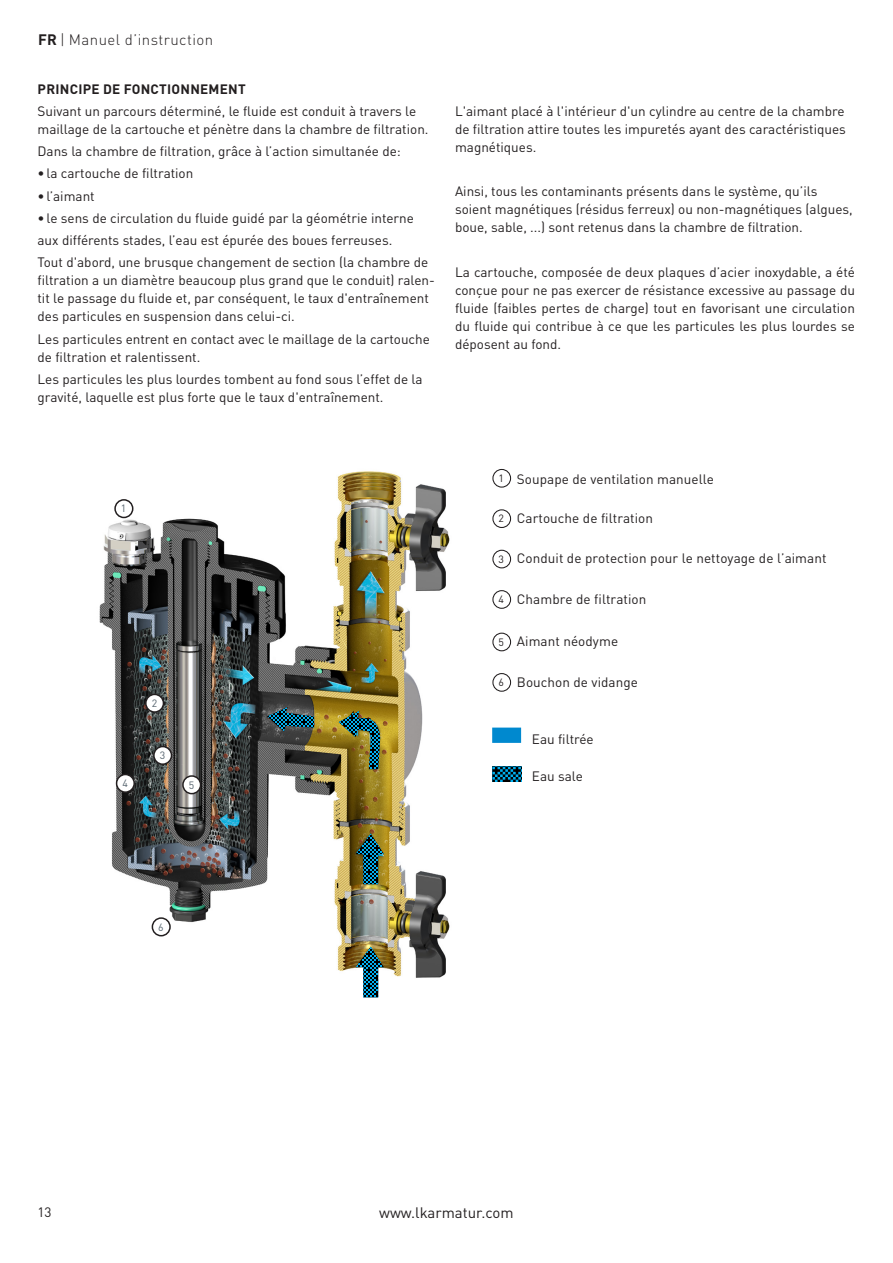
<style>
.page{position:relative;width:893px;height:1263px;background:#fff}
.page>*{position:absolute;margin:0;border:0;box-sizing:border-box;transform-origin:0 0}
.t1{font:300 15px "DIN Pro";letter-spacing:.03em;color:#231f20}
.t2{font:15px "DIN Pro";color:#231f20}
.t3{font:13.5px/18px "DIN Pro";color:#231f20}
.t4{font:700 13.5px "DIN Pro";letter-spacing:.02em;color:#231f20}
.t5{font:10.5px "DIN Pro";color:#54626c}
.t6{font:10.5px "DIN Pro";color:#231f20}
.s1{font-weight:700}
</style>
<div class="page">
<img style="left:99px;top:471px;width:351px;height:507px">
<svg style="left:356px;top:833px;width:28px;height:51px"></svg>
<svg style="left:267px;top:707px;width:47px;height:24px"></svg>
<svg style="left:356px;top:946px;width:28px;height:51px"></svg>
<svg style="left:339px;top:711px;width:41px;height:58px;background:#626f41"></svg>
<div style="left:492px;top:727px;width:29px;height:16px;background:#0089cf"></div>
<div style="left:152px;top:918px;width:18px;height:18px;background:#fff;border-radius:50%"></div>
<div style="left:152px;top:917px;width:19px;height:19px;border:2px solid #231f20;border-radius:50%"></div>
<div style="left:492px;top:673px;width:19px;height:19px;border:1px solid #231f20;border-radius:50%"></div>
<div style="left:183px;top:776px;width:18px;height:18px;background:#fff;border-radius:50%"></div>
<div style="left:182px;top:775px;width:19px;height:19px;border:2px solid #231f20;border-radius:50%"></div>
<div style="left:492px;top:633px;width:19px;height:18px;border:1px solid #231f20;border-radius:50%"></div>
<div style="left:117px;top:774px;width:17px;height:18px;background:#fff;border-radius:50%"></div>
<div style="left:116px;top:774px;width:19px;height:19px;border:2px solid #231f20;border-radius:50%"></div>
<div style="left:492px;top:590px;width:19px;height:19px;border:1px solid #231f20;border-radius:50%"></div>
<div style="left:154px;top:746px;width:18px;height:18px;background:#fff;border-radius:50%"></div>
<div style="left:153px;top:746px;width:19px;height:19px;border:2px solid #231f20;border-radius:50%"></div>
<div style="left:492px;top:550px;width:19px;height:18px;border:1px solid #231f20;border-radius:50%"></div>
<div style="left:146px;top:694px;width:17px;height:18px;background:#fff;border-radius:50%"></div>
<div style="left:145px;top:694px;width:19px;height:19px;border:2px solid #231f20;border-radius:50%"></div>
<div style="left:492px;top:509px;width:19px;height:19px;border:1px solid #231f20;border-radius:50%"></div>
<div style="left:115px;top:500px;width:18px;height:17px;background:#fff;border-radius:50%"></div>
<div style="left:114px;top:499px;width:19px;height:19px;border:2px solid #231f20;border-radius:50%"></div>
<div style="left:492px;top:469px;width:19px;height:19px;border:1px solid #231f20;border-radius:50%"></div>
<svg style="left:492px;top:766px;width:29px;height:15px"></svg>
<p class="t1" style="left:38px;top:28px;width:177px"><span class="s1">FR</span> | Manuel d’instruction</p>
<p class="t4" style="left:38px;top:77px;width:210px">PRINCIPE DE FONCTIONNEMENT</p>
<p class="t3" style="left:38px;top:101px;width:393px">Suivant un parcours déterminé, le fluide est conduit à travers le maillage de la cartouche et pénètre dans la chambre de filtration.</p>
<p class="t3" style="left:38px;top:141px;width:365px">Dans la chambre de filtration, grâce à l’action simultanée de:</p>
<p class="t3" style="left:38px;top:163px;width:157px">• la cartouche de filtration</p>
<p class="t3" style="left:38px;top:185px;width:59px">• l’aimant</p>
<p class="t3" style="left:38px;top:208px;width:378px">• le sens de circulation du fluide guidé par la géométrie interne</p>
<p class="t3" style="left:38px;top:230px;width:356px">aux différents stades, l’eau est épurée des boues ferreuses.</p>
<p class="t3" style="left:38px;top:252px;width:399px">Tout d'abord, une brusque changement de section (la chambre de filtration a un diamètre beaucoup plus grand que le conduit) ralen&shy;tit le passage du fluide et, par conséquent, le taux d'entraînement des particules en suspension dans celui-ci.</p>
<p class="t3" style="left:38px;top:328px;width:394px">Les particules entrent en contact avec le maillage de la cartouche de filtration et ralentissent.</p>
<p class="t3" style="left:38px;top:369px;width:387px">Les particules les plus lourdes tombent au fond sous l’effet de la gravité, laquelle est plus forte que le taux d'entraînement.</p>
<p class="t3" style="left:455px;top:101px;width:392px;text-align:justify">L'aimant placé à l'intérieur d'un cylindre au centre de la chambre de filtration attire toutes les impuretés ayant des caractéristiques magnétiques.</p>
<p class="t3" style="left:455px;top:181px;width:399px">Ainsi, tous les contaminants présents dans le système, qu’ils soient magnétiques (résidus ferreux) ou non-magnétiques (algues, boue, sable, ...) sont retenus dans la chambre de filtration.</p>
<p class="t3" style="left:455px;top:262px;width:402px;text-align:justify">La cartouche, composée de deux plaques d’acier inoxydable, a été conçue pour ne pas exercer de résistance excessive au passage du fluide (faibles pertes de charge) tout en favorisant une circulation du fluide qui contribue à ce que les particules les plus lourdes se déposent au fond.</p>
<p class="t5" style="left:121px;top:500px;width:7px">1</p>
<p class="t5" style="left:122px;top:775px;width:7px">4</p>
<p class="t5" style="left:152px;top:695px;width:7px">2</p>
<p class="t5" style="left:160px;top:747px;width:7px">3</p>
<p class="t5" style="left:189px;top:776px;width:7px">5</p>
<p class="t6" style="left:499px;top:470px;width:7px">1</p>
<p class="t6" style="left:499px;top:510px;width:7px">2</p>
<p class="t6" style="left:499px;top:551px;width:7px">3</p>
<p class="t6" style="left:499px;top:591px;width:7px">4</p>
<p class="t6" style="left:499px;top:634px;width:7px">5</p>
<p class="t6" style="left:499px;top:674px;width:7px">6</p>
<p class="t3" style="left:517px;top:468px;width:199px">Soupape de ventilation manuelle</p>
<p class="t3" style="left:517px;top:508px;width:138px">Cartouche de filtration</p>
<p class="t3" style="left:517px;top:548px;width:311px">Conduit de protection pour le nettoyage de l’aimant</p>
<p class="t3" style="left:517px;top:588px;width:131px">Chambre de filtration</p>
<p class="t3" style="left:517px;top:631px;width:103px">Aimant néodyme</p>
<p class="t3" style="left:517px;top:671px;width:123px">Bouchon de vidange</p>
<p class="t3" style="left:532px;top:728px;width:63px">Eau filtrée</p>
<p class="t3" style="left:532px;top:766px;width:52px">Eau sale</p>
<p class="t5" style="left:158px;top:918px;width:7px">6</p>
<p class="t3" style="left:38px;top:1202px;width:16px">13</p>
<p class="t2" style="left:379px;top:1201px;width:136px">www.lkarmatur.com</p>
</div>
